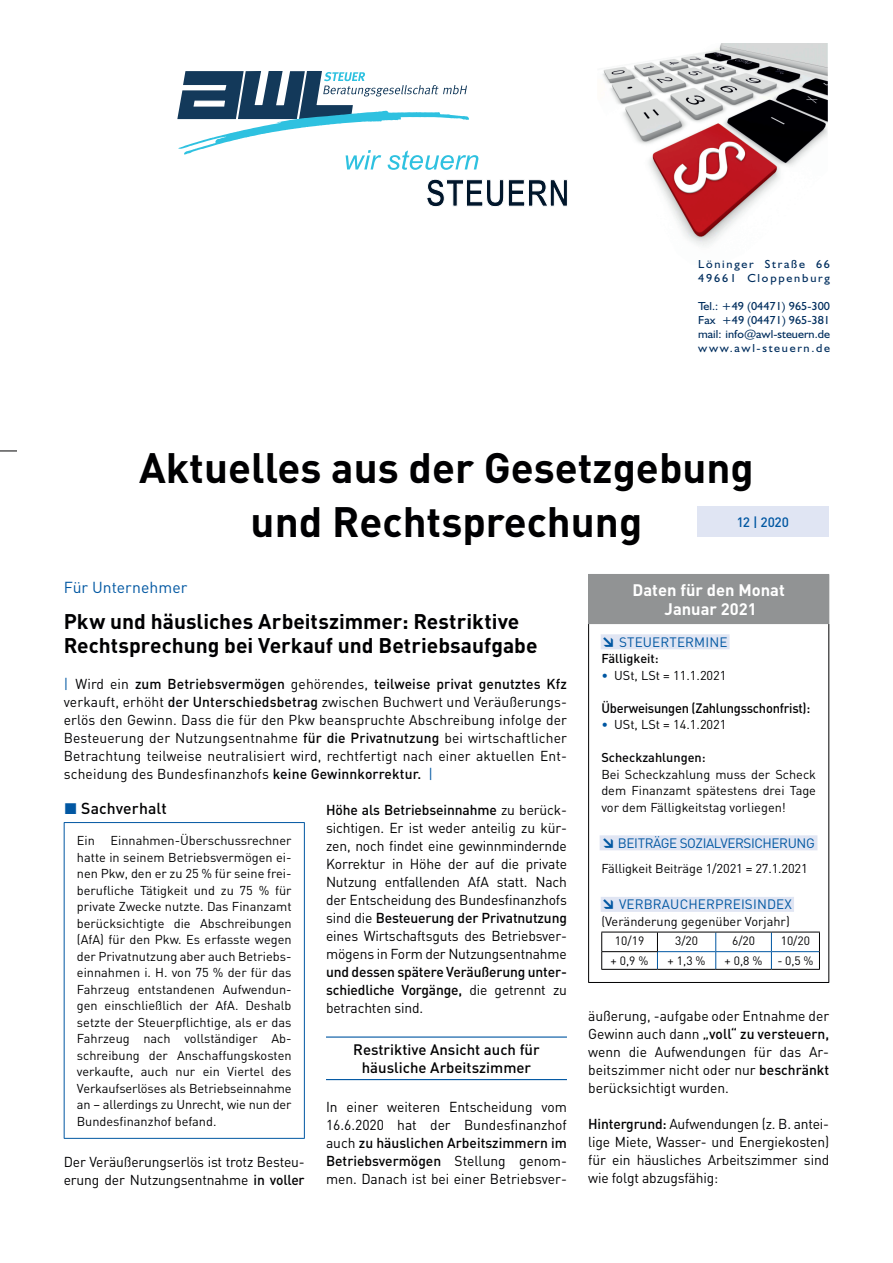
<style>
.page{position:relative;width:893px;height:1263px;background:#fff}
.page>*{position:absolute;margin:0;border:0;box-sizing:border-box;transform-origin:0 0}
.t1{font:700 42px/54px "DIN Pro";color:#000002;text-align:center}
.t2{font:700 21px/24px "DIN Pro";color:#000002}
.t3{font:700 16.5px/19.5px "DIN Pro";color:#fff;text-align:center}
.t4{font:15.75px "DIN Pro";color:#0157a2}
.t5{font:500 15.75px "DIN Pro";letter-spacing:.005em;color:#000002}
.t6{font:500 15px/18px "DIN Pro";color:#000002;text-align:center}
.t7{font:14.25px/18px "DIN Pro";letter-spacing:-.01em;color:#000002;text-align:justify}
.t8{font:500 14.25px/18px "DIN Pro";letter-spacing:-.01em;color:#000002;text-align:justify}
.t9{font:13.5px "DIN Pro";letter-spacing:.01em;color:#0157a2}
.t10{font:500 13.5px "DIN Pro";letter-spacing:-.015em;color:#000002;scale:.95 1}
.t11{font:13.5px "DIN Pro";letter-spacing:-.03em;color:#0157a2}
.t12{font:500 13.5px "DIN Pro";color:#0157a2}
.t13{font:12.75px/16.5px "DIN Pro";color:#000002;text-align:justify}
.t14{font:500 12.75px "DIN Pro";color:#000002}
.t15{font:12px "DIN Pro";color:#000002}
.t16{font:11.7px/14px "Humanist 521 BT";letter-spacing:.135em;color:#002e5e;scale:1.04 1}
.s1{color:#0157a2}
.s2{font-weight:500}
.s3{font-weight:400}
.s4{font-weight:900}
</style>
<div class="page">
<svg style="left:0;top:451px;width:17px;height:1px"></svg>
<div style="left:697px;top:506px;width:132px;height:31px;background:#e0e5f3"></div>
<div style="left:589px;top:574px;width:240px;height:50px;background:#919394"></div>
<hr style="left:588px;top:624px;width:1px;height:358px;background:#000002">
<hr style="left:828px;top:624px;width:1px;height:358px;background:#000002">
<hr style="left:588px;top:982px;width:241px;height:1px;background:#000002">
<hr style="left:588px;top:574px;width:241px;height:1px;background:#919394">
<hr style="left:588px;top:575px;width:1px;height:48px;background:#919394">
<hr style="left:588px;top:623px;width:241px;height:1px;background:#919394">
<div style="left:601px;top:634px;width:129px;height:15px;background:#e0e5f3"></div>
<div style="left:600px;top:835px;width:217px;height:15px;background:#e0e5f3"></div>
<div style="left:601px;top:897px;width:193px;height:15px;background:#e0e5f3"></div>
<hr style="left:601px;top:969px;width:56px;height:1px;background:#000002">
<hr style="left:657px;top:969px;width:59px;height:1px;background:#000002">
<hr style="left:716px;top:969px;width:55px;height:1px;background:#000002">
<hr style="left:771px;top:969px;width:49px;height:1px;background:#000002">
<svg style="left:601px;top:932px;width:219px;height:37px"></svg>
<hr style="left:601px;top:951px;width:57px;height:1px;background:#000002">
<hr style="left:64px;top:822px;width:241px;height:1px;background:#0157a2">
<hr style="left:64px;top:823px;width:1px;height:315px;background:#0157a2">
<hr style="left:304px;top:823px;width:1px;height:315px;background:#0157a2">
<hr style="left:64px;top:1138px;width:241px;height:1px;background:#0157a2">
<hr style="left:326px;top:1036px;width:241px;height:2px;background:#0157a2">
<hr style="left:326px;top:1079px;width:241px;height:1px;background:#0157a2">
<img style="left:602px;top:44px;width:226px;height:202px">
<svg style="left:177px;top:71px;width:301px;height:99px"></svg>
<svg style="left:426px;top:179px;width:141px;height:28px"></svg>
<p class="t16" style="left:698px;top:257px;width:128px">Löninger Straße 66<br>49661 Cloppenburg</p>
<p class="t16" style="left:698px;top:299px;width:128px;text-align:justify">Tel.: +49 (04471) 965-300<br>Fax +49 (04471) 965-381 mail: info@awl-steuern.de www.awl-steuern.de</p>
<h1 class="t1" style="left:139px;top:439px;width:616px">Aktuelles aus der Gesetzgebung und Rechtsprechung</h1>
<p class="t12" style="left:737px;top:513px;width:53px">12 | 2020</p>
<p class="t4" style="left:64px;top:577px;width:125px">Für Unternehmer</p>
<h2 class="t2" style="left:64px;top:609px;width:475px">Pkw und häusliches Arbeitszimmer: Restriktive<br>Rechtsprechung bei Verkauf und Betriebsaufgabe</h2>
<p class="t7" style="left:64px;top:675px;width:505px"><span class="s1">|</span> Wird ein <span class="s2">zum Betriebsvermögen</span> gehörendes, <span class="s2">teilweise privat genutztes Kfz </span>verkauft, erhöht <span class="s2">der Unterschiedsbetrag</span> zwischen Buchwert und Veräußerungs&shy;erlös den Gewinn. Dass die für den Pkw beanspruchte Abschreibung infolge der Besteuerung der Nutzungsentnahme <span class="s2">für die Privatnutzung</span> bei wirtschaftlicher Betrachtung teilweise neutralisiert wird, rechtfertigt nach einer aktuellen Ent&shy;scheidung des Bundesfinanzhofs <span class="s2">keine Gewinnkorrektur.</span> <span class="s1">|</span></p>
<p class="t5" style="left:64px;top:798px;width:104px"><span class="s1">◼</span> Sachverhalt</p>
<p class="t13" style="left:77px;top:832px;width:216px">Ein Einnahmen-Überschussrechner hatte in seinem Betriebsvermögen ei&shy;nen Pkw, den er zu 25 % für seine frei&shy;berufliche Tätigkeit und zu 75 % für private Zwecke nutzte. Das Finanzamt berücksichtigte die Abschreibungen (AfA) für den Pkw. Es erfasste wegen der Privatnutzung aber auch Betriebs&shy;einnahmen i. H. von 75 % der für das Fahrzeug entstandenen Aufwendun&shy;gen einschließlich der AfA. Deshalb setzte der Steuerpflichtige, als er das Fahrzeug nach vollständiger Ab&shy;schreibung der Anschaffungskosten verkaufte, auch nur ein Viertel des Verkaufserlöses als Betriebseinnahme an – allerdings zu Unrecht, wie nun der Bundesfinanzhof befand.</p>
<p class="t7" style="left:64px;top:1152px;width:242px">Der Veräußerungserlös ist trotz Besteu&shy;erung der Nutzungsentnahme <span class="s2">in voller</span></p>
<p class="t7" style="left:326px;top:800px;width:242px"><span class="s2">Höhe als Betriebseinnahme</span> zu berück&shy;sichtigen. Er ist weder anteilig zu kür&shy;zen, noch findet eine gewinnmindernde Korrektur in Höhe der auf die private Nutzung entfallenden AfA statt. Nach der Entscheidung des Bundesfinanzhofs sind die <span class="s2">Besteuerung der Privatnutzung </span>eines Wirtschaftsguts des Betriebsver&shy;mögens in Form der Nutzungsentnahme</p>
<p class="t8" style="left:326px;top:962px;width:242px">und dessen spätere Veräußerung unter&shy;schiedliche Vorgänge, <span class="s3">die getrennt zu betrachten sind.</span></p>
<p class="t6" style="left:353px;top:1039px;width:188px">Restriktive Ansicht auch für häusliche Arbeitszimmer</p>
<p class="t7" style="left:326px;top:1097px;width:242px">In einer weiteren Entscheidung vom 16.6.2020 hat der Bundesfinanzhof auch <span class="s2">zu häuslichen Arbeitszimmern im Betriebsvermögen</span> Stellung genom&shy;men. Danach ist bei einer Betriebsver-</p>
<p class="t3" style="left:633px;top:579px;width:154px">Daten für den Monat<br>Januar 2021</p>
<p class="t9" style="left:601px;top:633px;width:128px"><span class="s4">↘</span> STEUERTERMINE</p>
<p class="t14" style="left:601px;top:650px;width:59px">Fälligkeit:</p>
<p class="t13" style="left:601px;top:666px;width:127px"><span class="s1">•</span> USt, LSt = 11.1.2021</p>
<p class="t10" style="left:601px;top:699px;width:221px">Überweisungen (Zahlungsschonfrist):</p>
<p class="t13" style="left:601px;top:716px;width:127px"><span class="s1">•</span> USt, LSt = 14.1.2021</p>
<p class="t14" style="left:601px;top:749px;width:106px">Scheckzahlungen:</p>
<p class="t13" style="left:601px;top:765px;width:216px">Bei Scheckzahlung muss der Scheck dem Finanzamt spätestens drei Tage vor dem Fälligkeitstag vorliegen!</p>
<p class="t11" style="left:601px;top:834px;width:215px"><span class="s4">↘</span> BEITRÄGE SOZIALVERSICHERUNG</p>
<p class="t13" style="left:601px;top:860px;width:208px">Fälligkeit Beiträge 1/2021 = 27.1.2021</p>
<p class="t9" style="left:601px;top:895px;width:192px"><span class="s4">↘</span> VERBRAUCHERPREISINDEX</p>
<p class="t13" style="left:601px;top:912px;width:190px">(Veränderung gegenüber Vorjahr)</p>
<p class="t15" style="left:615px;top:933px;width:31px">10/19</p>
<p class="t15" style="left:675px;top:933px;width:25px">3/20</p>
<p class="t15" style="left:732px;top:933px;width:25px">6/20</p>
<p class="t15" style="left:781px;top:933px;width:31px">10/20</p>
<p class="t15" style="left:611px;top:952px;width:39px">+ 0,9 %</p>
<p class="t15" style="left:668px;top:952px;width:39px">+ 1,3 %</p>
<p class="t15" style="left:725px;top:952px;width:90px">+ 0,8 % - 0,5 %</p>
<p class="t7" style="left:588px;top:1006px;width:242px">äußerung, -aufgabe oder Entnahme der Gewinn auch dann <span class="s2">„voll“ zu versteuern, </span>wenn die Aufwendungen für das Ar&shy;beitszimmer nicht oder nur <span class="s2">beschränkt </span>berücksichtigt wurden.</p>
<p class="t7" style="left:588px;top:1114px;width:242px"><span class="s2">Hintergrund:</span> Aufwendungen (z. B. antei&shy;lige Miete, Wasser- und Energiekosten) für ein häusliches Arbeitszimmer sind wie folgt abzugsfähig:</p>
</div>
